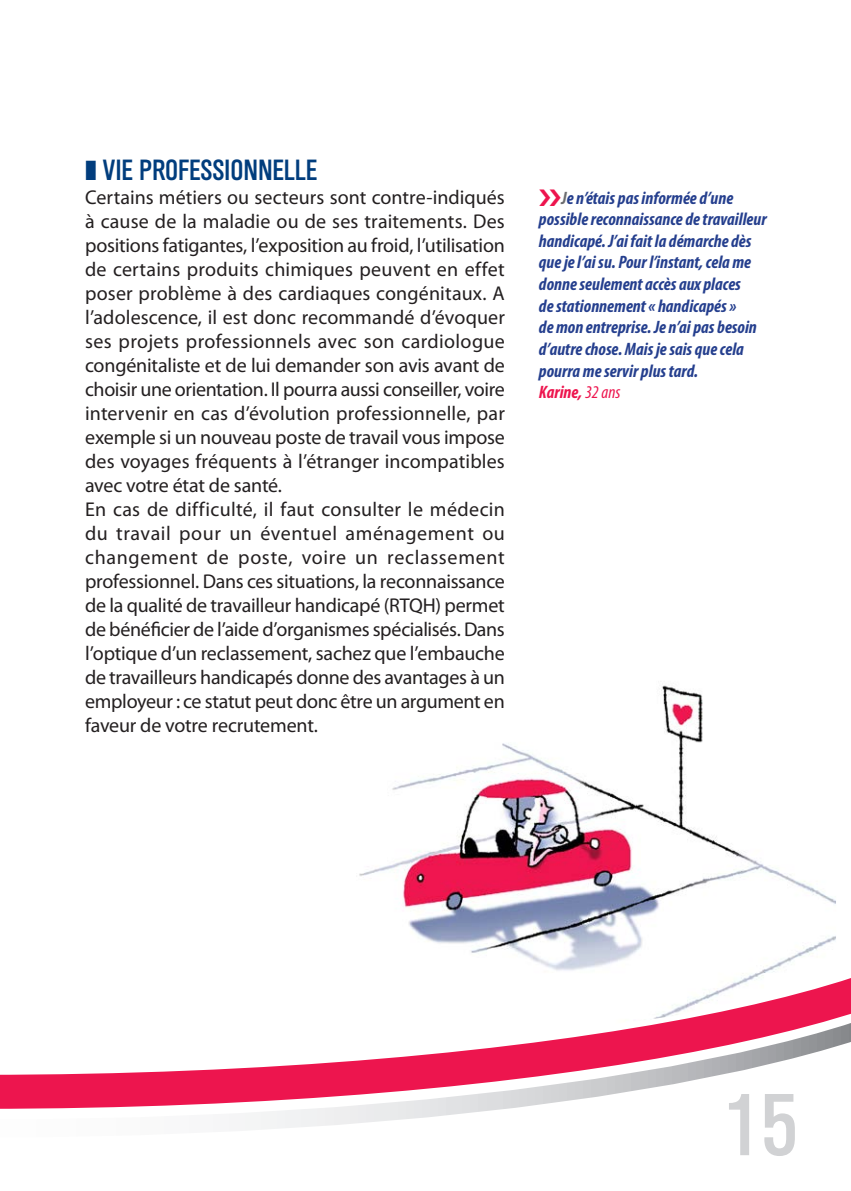
<style>
.page{position:relative;width:851px;height:1191px;background:#fff}
.page>*{position:absolute;margin:0;border:0;box-sizing:border-box;transform-origin:0 0}
.t1{font:84px "Cg Alpin Gth No 3";color:#d1d2d4}
.t2{font:28px "Cg Alpin Gth No 3";color:#013d7d}
.Texte_courant{font:20px/24px "Myriad Pro";letter-spacing:-.01em;color:#231f20;text-align:justify}
.t3{font:italic 700 condensed 18px/21.6px "Myriad Pro";color:#253f8e}
.t4{font:italic 700 condensed 18px "Myriad Pro";color:#ed154e}
.s1{color:#6c6d70}
.s2{font-weight:400}
</style>
<div class="page">
<svg style="left:0;top:1108px;width:511px;height:22px"></svg>
<svg style="left:0;top:1044px;width:844px;height:64px"></svg>
<img style="left:359px;top:685px;width:476px;height:359px">
<p class="t2" style="left:85px;top:153px;width:233px">❚ VIE PROFESSIONNELLE</p>
<p class="Texte_courant" style="left:85px;top:185px;width:421px">Certains métiers ou secteurs sont contre-indiqués à cause de la maladie ou de ses traitements. Des positions fatigantes, l’exposition au froid, l’utilisation de certains produits chimiques peuvent en effet poser problème à des cardiaques congénitaux. A l’adolescence, il est donc recommandé d’évoquer ses projets professionnels avec son cardiologue congénitaliste et de lui demander son avis avant de choisir une orientation. Il pourra aussi conseiller, voire intervenir en cas d’évolution professionnelle, par exemple si un nouveau poste de travail vous impose des voyages fréquents à l’étranger incompatibles avec votre état de santé.</p>
<p class="Texte_courant" style="left:85px;top:497px;width:421px">En cas de difficulté, il faut consulter le médecin du travail pour un éventuel aménagement ou changement de poste, voire un reclassement professionnel. Dans ces situations, la reconnaissance de la qualité de travailleur handicapé (RTQH) permet de bénéficier de l’aide d’organismes spécialisés. Dans l’optique d’un reclassement, sachez que l’embauche de travailleurs handicapés donne des avantages à un employeur : ce statut peut donc être un argument en faveur de votre recrutement.</p>
<p class="t3" style="left:539px;top:186px;width:229px;text-indent:23px"><span class="s1">J</span>e n’étais pas informée d’une possible reconnaissance de travailleur handicapé. J’ai fait la démarche dès que je l’ai su. Pour l’instant, cela me donne seulement accès aux places<br>de stationnement « handicapés »<br>de mon entreprise. Je n’ai pas besoin d’autre chose. Mais je sais que cela pourra me servir plus tard.</p>
<p class="t4" style="left:539px;top:381px;width:83px">Karine, <span class="s2">32 ans</span></p>
<p class="t1" style="left:723px;top:1075px;width:76px">15</p>
</div>
